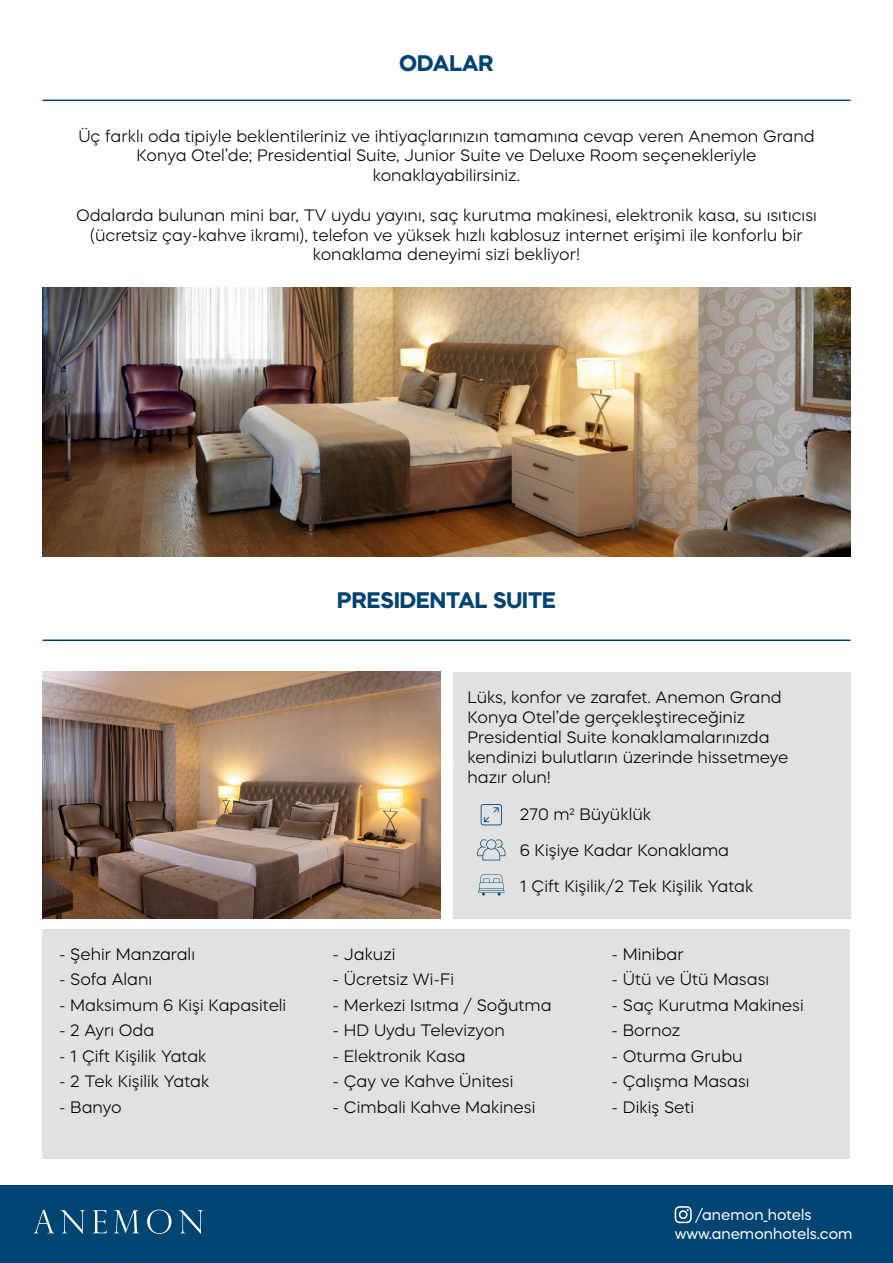
<style>
.page{position:relative;width:893px;height:1263px;background:#fff}
.page>*{position:absolute;margin:0;border:0;box-sizing:border-box;transform-origin:0 0}
.t1{font:700 22.5px "Mazzard H";color:#004474}
.t2{font:300 16.5px/19.8px "Mazzard H";color:#000;text-align:center}
.t3{font:15px/19px "Mazzard H";color:#fff}
</style>
<div class="page">
<div style="left:0;top:1185px;width:893px;height:78px;background:#004474"></div>
<svg style="left:33px;top:1210px;width:52px;height:24px"></svg>
<svg style="left:93px;top:1210px;width:14px;height:23px"></svg>
<svg style="left:114px;top:1210px;width:25px;height:23px"></svg>
<svg style="left:147px;top:1209px;width:25px;height:25px"></svg>
<svg style="left:178px;top:1210px;width:25px;height:24px"></svg>
<svg style="left:675px;top:1206px;width:17px;height:17px"></svg>
<hr style="left:43px;top:100px;width:807px;height:1px;background:#004474">
<hr style="left:43px;top:639px;width:807px;height:2px;background:#004474">
<div style="left:453px;top:672px;width:397px;height:246px;background:#e0e1e1"></div>
<div style="left:43px;top:929px;width:807px;height:229px;background:#e0e1e1"></div>
<img style="left:43px;top:672px;width:398px;height:246px">
<svg style="left:478px;top:874px;width:26px;height:22px"></svg>
<svg style="left:477px;top:839px;width:28px;height:21px"></svg>
<svg style="left:481px;top:804px;width:21px;height:21px"></svg>
<img style="left:43px;top:287px;width:807px;height:269px">
<h1 class="t1" style="left:399px;top:48px;width:96px">ODALAR</h1>
<p class="t2" style="left:78px;top:126px;width:738px">Üç farklı oda tipiyle beklentileriniz ve ihtiyaçlarınızın tamamına cevap veren Anemon Grand<br>Konya Otel’de; Presidential Suite, Junior Suite ve Deluxe Room seçenekleriyle konaklayabilirsiniz.</p>
<p class="t2" style="left:76px;top:205px;width:742px">Odalarda bulunan mini bar, TV uydu yayını, saç kurutma makinesi, elektronik kasa, su ısıtıcısı (ücretsiz çay-kahve ikramı), telefon ve yüksek hızlı kablosuz internet erişimi ile konforlu bir konaklama deneyimi sizi bekliyor!</p>
<h1 class="t1" style="left:337px;top:585px;width:220px">PRESIDENTAL SUITE</h1>
<p class="t2" style="left:59px;top:944px;width:137px">- Şehir Manzaralı</p>
<p class="t2" style="left:59px;top:969px;width:95px">- Sofa Alanı</p>
<p class="t2" style="left:59px;top:995px;width:229px">- Maksimum 6 Kişi Kapasiteli</p>
<p class="t2" style="left:59px;top:1020px;width:97px">- 2 Ayrı Oda</p>
<p class="t2" style="left:59px;top:1046px;width:149px">- 1 Çift Kişilik Yatak</p>
<p class="t2" style="left:59px;top:1071px;width:152px">- 2 Tek Kişilik Yatak</p>
<p class="t2" style="left:59px;top:1097px;width:64px">- Banyo</p>
<p class="t2" style="left:467px;top:687px;width:323px;text-align:left">Lüks, konfor ve zarafet. Anemon Grand Konya Otel’de gerçekleştireceğiniz Presidential Suite konaklamalarınızda kendinizi bulutların üzerinde hissetmeye hazır olun!</p>
<p class="t2" style="left:520px;top:804px;width:133px">270 m2 Büyüklük</p>
<p class="t2" style="left:520px;top:832px;width:235px;line-height:35.4px;text-align:left">6 Kişiye Kadar Konaklama<br>1 Çift Kişilik/2 Tek Kişilik Yatak</p>
<p class="t2" style="left:333px;top:944px;width:64px">- Jakuzi</p>
<p class="t2" style="left:333px;top:969px;width:123px">- Ücretsiz Wi-Fi</p>
<p class="t2" style="left:333px;top:995px;width:221px">- Merkezi Isıtma / Soğutma</p>
<p class="t2" style="left:333px;top:1020px;width:174px">- HD Uydu Televizyon</p>
<p class="t2" style="left:333px;top:1046px;width:135px">- Elektronik Kasa</p>
<p class="t2" style="left:333px;top:1071px;width:182px">- Çay ve Kahve Ünitesi</p>
<p class="t2" style="left:333px;top:1097px;width:204px">- Cimbali Kahve Makinesi</p>
<p class="t2" style="left:612px;top:944px;width:74px">- Minibar</p>
<p class="t2" style="left:612px;top:969px;width:159px">- Ütü ve Ütü Masası</p>
<p class="t2" style="left:612px;top:995px;width:194px">- Saç Kurutma Makinesi</p>
<p class="t2" style="left:612px;top:1020px;width:70px">- Bornoz</p>
<p class="t2" style="left:612px;top:1046px;width:133px">- Oturma Grubu</p>
<p class="t2" style="left:612px;top:1071px;width:139px">- Çalışma Masası</p>
<p class="t2" style="left:612px;top:1097px;width:84px">- Dikiş Seti</p>
<p class="t3" style="left:675px;top:1204px;width:179px;text-indent:21px">/anemon_hotels www.anemonhotels.com</p>
</div>
